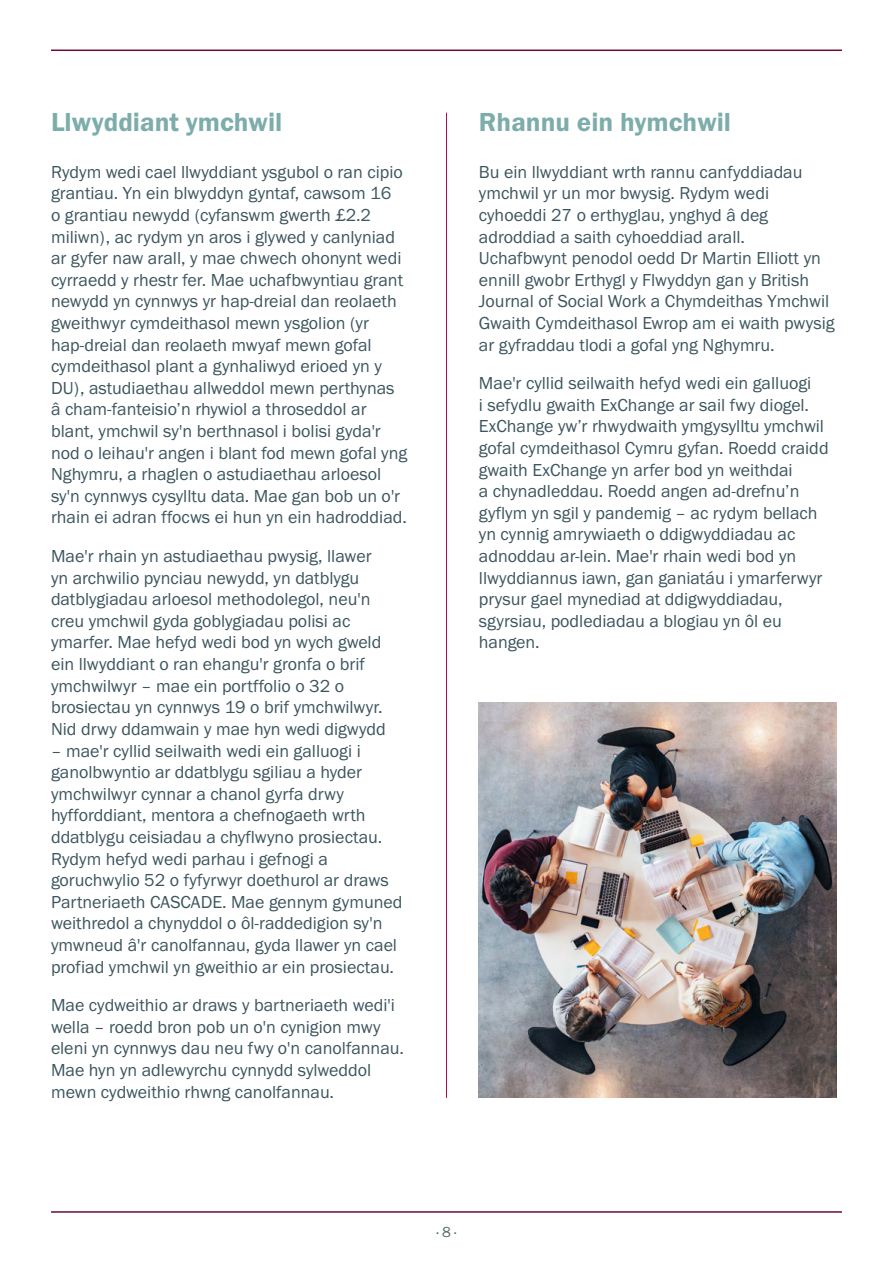
<style>
.page{position:relative;width:893px;height:1263px;background:#fff}
.page>*{position:absolute;margin:0;border:0;box-sizing:border-box;transform-origin:0 0}
.Subheading{font:27px "Franklin Gothic URW Dem";color:#7dadab}
.Body_copy{font:18px/21.6px "Franklin Gothic URW Boo";color:#3d555e}
.t1{font:15px "Franklin Gothic URW Boo";color:#556b72}
</style>
<div class="page">
<hr style="left:51px;top:50px;width:791px;height:1px;background:#6d0b38">
<hr style="left:51px;top:1211px;width:791px;height:2px;background:#6d0b38">
<hr style="left:446px;top:113px;width:1px;height:985px;background:#af0d53">
<img style="left:479px;top:702px;width:357px;height:396px">
<p class="Subheading" style="left:51px;top:105px;width:233px">Llwyddiant ymchwil</p>
<p class="Body_copy" style="left:51px;top:161px;width:358px">Rydym wedi cael llwyddiant ysgubol o ran cipio grantiau. Yn ein blwyddyn gyntaf, cawsom 16<br>o grantiau newydd (cyfanswm gwerth £2.2 miliwn), ac rydym yn aros i glywed y canlyniad ar gyfer naw arall, y mae chwech ohonynt wedi cyrraedd y rhestr fer. Mae uchafbwyntiau grant newydd yn cynnwys yr hap-dreial dan reolaeth gweithwyr cymdeithasol mewn ysgolion (yr hap-dreial dan reolaeth mwyaf mewn gofal cymdeithasol plant a gynhaliwyd erioed yn y DU), astudiaethau allweddol mewn perthynas â cham-fanteisio’n rhywiol a throseddol ar blant, ymchwil sy'n berthnasol i bolisi gyda'r nod o leihau'r angen i blant fod mewn gofal yng Nghymru, a rhaglen o astudiaethau arloesol sy'n cynnwys cysylltu data. Mae gan bob un o'r rhain ei adran ffocws ei hun yn ein hadroddiad.</p>
<p class="Body_copy" style="left:51px;top:545px;width:336px">Mae'r rhain yn astudiaethau pwysig, llawer yn archwilio pynciau newydd, yn datblygu datblygiadau arloesol methodolegol, neu'n creu ymchwil gyda goblygiadau polisi ac ymarfer. Mae hefyd wedi bod yn wych gweld ein llwyddiant o ran ehangu'r gronfa o brif ymchwilwyr – mae ein portffolio o 32 o brosiectau yn cynnwys 19 o brif ymchwilwyr.<br>Nid drwy ddamwain y mae hyn wedi digwydd</p>
<p class="Body_copy" style="left:51px;top:739px;width:353px">– mae'r cyllid seilwaith wedi ein galluogi i ganolbwyntio ar ddatblygu sgiliau a hyder ymchwilwyr cynnar a chanol gyrfa drwy hyfforddiant, mentora a chefnogaeth wrth ddatblygu ceisiadau a chyflwyno prosiectau.<br>Rydym hefyd wedi parhau i gefnogi a goruchwylio 52 o fyfyrwyr doethurol ar draws Partneriaeth CASCADE. Mae gennym gymuned weithredol a chynyddol o ôl-raddedigion sy'n ymwneud â'r canolfannau, gyda llawer yn cael profiad ymchwil yn gweithio ar ein prosiectau.</p>
<p class="Body_copy" style="left:51px;top:994px;width:354px">Mae cydweithio ar draws y bartneriaeth wedi'i wella – roedd bron pob un o'n cynigion mwy eleni yn cynnwys dau neu fwy o'n canolfannau.<br>Mae hyn yn adlewyrchu cynnydd sylweddol mewn cydweithio rhwng canolfannau.</p>
<p class="Subheading" style="left:479px;top:105px;width:254px">Rhannu ein hymchwil</p>
<p class="Body_copy" style="left:479px;top:161px;width:357px">Bu ein llwyddiant wrth rannu canfyddiadau ymchwil yr un mor bwysig. Rydym wedi cyhoeddi 27 o erthyglau, ynghyd â deg adroddiad a saith cyhoeddiad arall.<br>Uchafbwynt penodol oedd Dr Martin Elliott yn ennill gwobr Erthygl y Flwyddyn gan y British Journal of Social Work a Chymdeithas Ymchwil Gwaith Cymdeithasol Ewrop am ei waith pwysig ar gyfraddau tlodi a gofal yng Nghymru.</p>
<p class="Body_copy" style="left:479px;top:372px;width:351px">Mae'r cyllid seilwaith hefyd wedi ein galluogi<br>i sefydlu gwaith ExChange ar sail fwy diogel.<br>ExChange yw’r rhwydwaith ymgysylltu ymchwil gofal cymdeithasol Cymru gyfan. Roedd craidd gwaith ExChange yn arfer bod yn weithdai<br>a chynadleddau. Roedd angen ad-drefnu’n gyflym yn sgil y pandemig – ac rydym bellach yn cynnig amrywiaeth o ddigwyddiadau ac adnoddau ar-lein. Mae'r rhain wedi bod yn llwyddiannus iawn, gan ganiatáu i ymarferwyr prysur gael mynediad at ddigwyddiadau, sgyrsiau, podlediadau a blogiau yn ôl eu hangen.</p>
<p class="t1" style="left:437px;top:1222px;width:21px">⋅ 8 ⋅</p>
</div>
